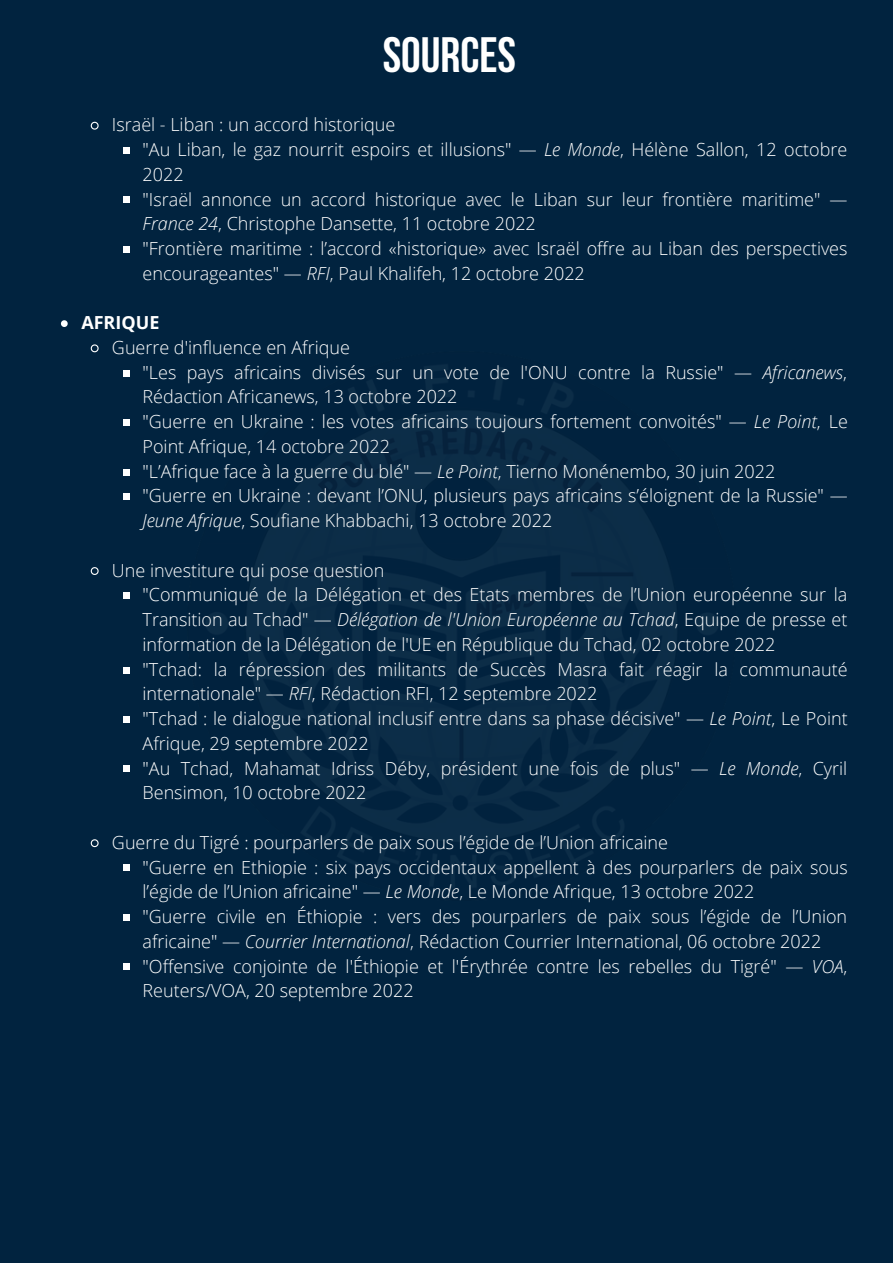
<style>
.page{position:relative;width:893px;height:1264px;background:#fff}
.page>*{position:absolute;margin:0;border:0;box-sizing:border-box;transform-origin:0 0}
.t1{font:700 49.5px "Bebas Neue";color:#fff}
.t2{font:300 18px/24.8px "Open Sans";color:#fff}
.t3{font:700 18px "Open Sans";color:#fff}
.s1{font-style:italic}
</style>
<div class="page">
<div style="left:0;top:0;width:892px;height:1262px;background:#01233f"></div>
<img style="left:206px;top:365px;width:512px;height:522px">
<svg style="left:90px;top:121px;width:9px;height:9px"></svg>
<div style="left:123px;top:147px;width:6px;height:7px;background:#fff"></div>
<div style="left:123px;top:196px;width:6px;height:7px;background:#fff"></div>
<div style="left:123px;top:246px;width:6px;height:7px;background:#fff"></div>
<svg style="left:61px;top:320px;width:7px;height:7px"></svg>
<svg style="left:90px;top:344px;width:9px;height:9px"></svg>
<svg style="left:123px;top:370px;width:6px;height:6px"></svg>
<div style="left:123px;top:419px;width:6px;height:7px;background:#fff"></div>
<div style="left:123px;top:468px;width:6px;height:7px;background:#fff"></div>
<div style="left:123px;top:493px;width:6px;height:7px;background:#fff"></div>
<svg style="left:90px;top:567px;width:9px;height:8px"></svg>
<div style="left:123px;top:592px;width:6px;height:7px;background:#fff"></div>
<div style="left:123px;top:666px;width:6px;height:7px;background:#fff"></div>
<div style="left:123px;top:716px;width:6px;height:7px;background:#fff"></div>
<div style="left:123px;top:765px;width:6px;height:7px;background:#fff"></div>
<svg style="left:90px;top:839px;width:9px;height:9px"></svg>
<div style="left:123px;top:864px;width:6px;height:7px;background:#fff"></div>
<svg style="left:123px;top:914px;width:6px;height:6px"></svg>
<div style="left:123px;top:963px;width:6px;height:7px;background:#fff"></div>
<h1 class="t1" style="left:382px;top:35px;width:135px">SOURCES</h1>
<p class="t2" style="left:143px;top:112px;width:706px;text-indent:-31px">Israël - Liban : un accord historique<br>"Au Liban, le gaz nourrit espoirs et illusions" — <span class="s1">Le Monde</span>, Hélène Sallon, 12 octobre 2022<br>"Israël annonce un accord historique avec le Liban sur leur frontière maritime" — <span class="s1">France 24</span>, Christophe Dansette, 11 octobre 2022<br>"Frontière maritime : l’accord «historique» avec Israël offre au Liban des perspectives encourageantes" — <span class="s1">RFI</span>, Paul Khalifeh, 12 octobre 2022</p>
<p class="t3" style="left:81px;top:310px;width:80px">AFRIQUE</p>
<p class="t2" style="left:143px;top:334px;width:706px;text-indent:-31px">Guerre d'influence en Afrique<br>"Les pays africains divisés sur un vote de l'ONU contre la Russie" — <span class="s1">Africanews</span>, Rédaction Africanews, 13 octobre 2022<br>"Guerre en Ukraine : les votes africains toujours fortement convoités" — <span class="s1">Le Point</span>, Le Point Afrique, 14 octobre 2022<br>"L’Afrique face à la guerre du blé" — <span class="s1">Le Point</span>, Tierno Monénembo, 30 juin 2022<br>"Guerre en Ukraine : devant l’ONU, plusieurs pays africains s’éloignent de la Russie" — <span class="s1">Jeune Afrique</span>, Soufiane Khabbachi, 13 octobre 2022</p>
<p class="t2" style="left:143px;top:557px;width:706px;text-indent:-31px">Une investiture qui pose question<br>"Communiqué de la Délégation et des Etats membres de l’Union européenne sur la Transition au Tchad" — <span class="s1">Délégation de l'Union Européenne au Tchad</span>, Equipe de presse et information de la Délégation de l'UE en République du Tchad, 02 octobre 2022<br>"Tchad: la répression des militants de Succès Masra fait réagir la communauté internationale" — <span class="s1">RFI</span>, Rédaction RFI, 12 septembre 2022<br>"Tchad : le dialogue national inclusif entre dans sa phase décisive" — <span class="s1">Le Point</span>, Le Point Afrique, 29 septembre 2022<br>"Au Tchad, Mahamat Idriss Déby, président une fois de plus" — <span class="s1">Le Monde</span>, Cyril Bensimon, 10 octobre 2022</p>
<p class="t2" style="left:143px;top:829px;width:706px;text-indent:-31px">Guerre du Tigré : pourparlers de paix sous l’égide de l’Union africaine<br>"Guerre en Ethiopie : six pays occidentaux appellent à des pourparlers de paix sous l’égide de l’Union africaine" — <span class="s1">Le Monde</span>, Le Monde Afrique, 13 octobre 2022<br>"Guerre civile en Éthiopie : vers des pourparlers de paix sous l’égide de l’Union africaine" — <span class="s1">Courrier International</span>, Rédaction Courrier International, 06 octobre 2022 "Offensive conjointe de l'Éthiopie et l'Érythrée contre les rebelles du Tigré" — <span class="s1">VOA</span>, Reuters/VOA, 20 septembre 2022</p>
</div>
